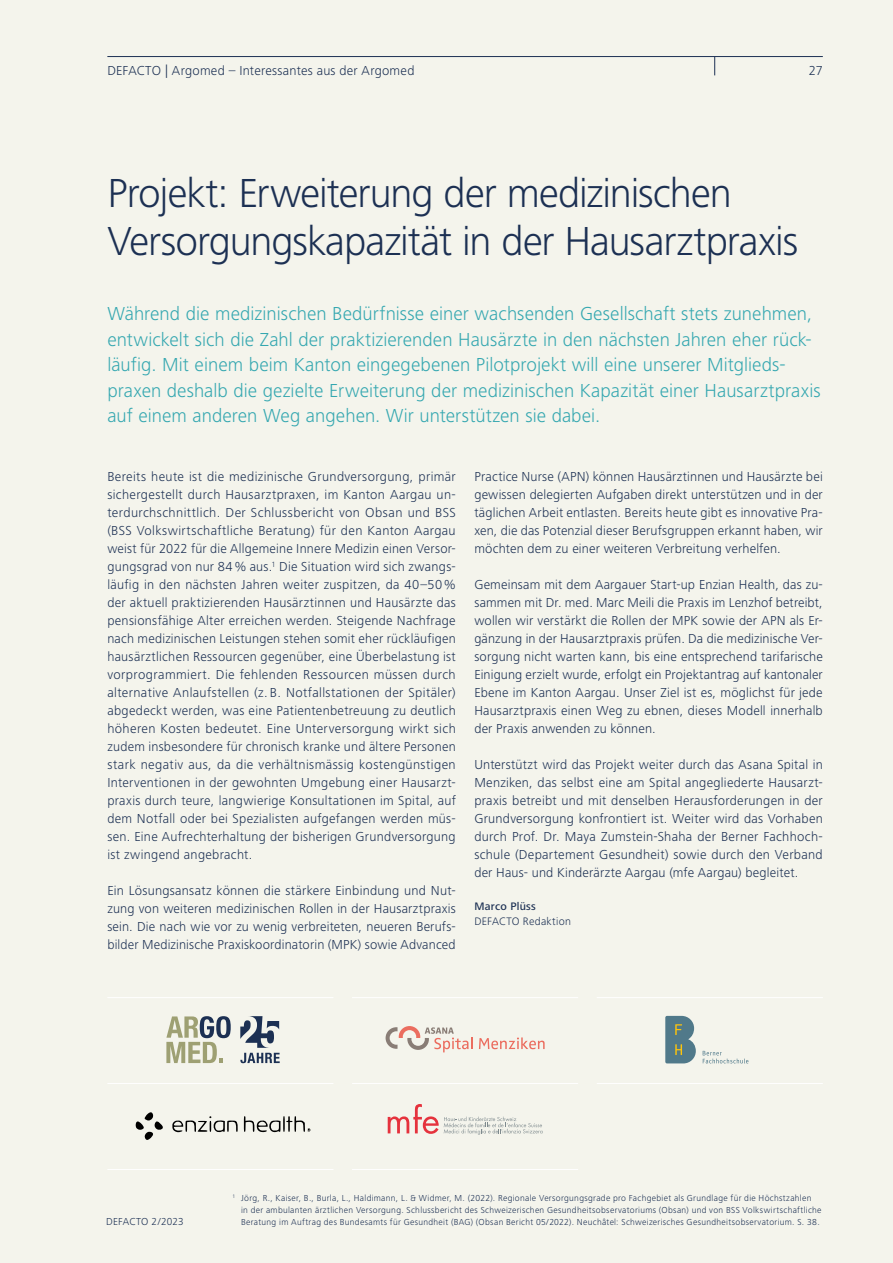
<style>
.page{position:relative;width:893px;height:1263px;background:#f4f4ec}
.page>*{position:absolute;margin:0;border:0;box-sizing:border-box;transform-origin:0 0}
.t1{font:300 42px/48px "Frutiger Next LT";letter-spacing:-.025em;color:#1c3053}
.L1{font:300 19.5px/25.5px "Frutiger Next LT";color:#34a7b0}
.Grundtext{font:300 13.5px/18px "Frutiger Next LT";letter-spacing:.015em;color:#1c3053;text-align:justify}
.Funktion__Firma{font:300 11.25px "Frutiger Next LT";letter-spacing:.025em;color:#1c3053}
.Name{font:500 11.25px "Frutiger Next LT";letter-spacing:.025em;color:#1c3053}
.t2{font:300 10.5px "Frutiger Next LT";letter-spacing:.01em;color:#1c3053}
.Funktion__Firma-2{font:300 9px/12px "Frutiger Next LT";letter-spacing:.035em;color:#1c3053}
</style>
<div class="page">
<hr style="left:107px;top:1083px;width:226px;height:1px;background:#fff">
<hr style="left:352px;top:1083px;width:226px;height:1px;background:#fff">
<hr style="left:597px;top:1083px;width:226px;height:1px;background:#fff">
<hr style="left:107px;top:997px;width:226px;height:1px;background:#fff">
<hr style="left:352px;top:997px;width:226px;height:1px;background:#fff">
<hr style="left:597px;top:997px;width:226px;height:1px;background:#fff">
<hr style="left:107px;top:1169px;width:226px;height:1px;background:#fff">
<hr style="left:352px;top:1169px;width:226px;height:1px;background:#fff">
<svg style="left:166px;top:1016px;width:65px;height:47px"></svg>
<svg style="left:240px;top:1016px;width:40px;height:47px"></svg>
<svg style="left:479px;top:1037px;width:66px;height:12px"></svg>
<svg style="left:386px;top:1026px;width:87px;height:26px"></svg>
<svg style="left:665px;top:1016px;width:31px;height:47px"></svg>
<svg style="left:703px;top:1051px;width:45px;height:12px"></svg>
<svg style="left:172px;top:1116px;width:66px;height:16px"></svg>
<svg style="left:244px;top:1116px;width:66px;height:17px"></svg>
<svg style="left:136px;top:1112px;width:27px;height:28px"></svg>
<svg style="left:388px;top:1104px;width:154px;height:31px"></svg>
<svg style="left:714px;top:57px;width:1px;height:18px"></svg>
<hr style="left:107px;top:56px;width:716px;height:1px;background:#1c3053">
<p class="Grundtext" style="left:107px;top:62px;width:309px">DEFACTO | Argomed – Interessantes aus der Argomed</p>
<p class="Grundtext" style="left:809px;top:62px;width:16px">27</p>
<h1 class="t1" style="left:107px;top:170px;width:692px">Projekt: Erweiterung der medizinischen<br>Versorgungskapazität in der Hausarztpraxis</h1>
<p class="L1" style="left:107px;top:301px;width:715px">Während die medizinischen Bedürfnisse einer wachsenden Gesellschaft stets zunehmen, entwickelt sich die Zahl der praktizierenden Hausärzte in den nächsten Jahren eher rück&shy;läufig. Mit einem beim Kanton eingegebenen Pilotprojekt will eine unserer Mitglieds&shy;praxen deshalb die gezielte Erweiterung der medizinischen Kapazität einer Hausarztpraxis auf einem anderen Weg angehen. Wir unterstützen sie dabei.</p>
<p class="Grundtext" style="left:107px;top:468px;width:350px">Bereits heute ist die medizinische Grundversorgung, primär sichergestellt durch Hausarztpraxen, im Kanton Aargau un&shy;terdurchschnittlich. Der Schlussbericht von Obsan und BSS (BSS Volkswirtschaftliche Beratung) für den Kanton Aargau weist für 2022 für die Allgemeine Innere Medizin einen Versor&shy;gungsgrad von nur 84 % aus.<sup>1</sup> Die Situation wird sich zwangs&shy;läufig in den nächsten Jahren weiter zuspitzen, da 40–50 % der aktuell praktizierenden Hausärztinnen und Hausärzte das pensionsfähige Alter erreichen werden. Steigende Nachfrage nach medizinischen Leistungen stehen somit eher rückläufigen hausärztlichen Ressourcen gegenüber, eine Überbelastung ist vorprogrammiert. Die fehlenden Ressourcen müssen durch alternative Anlaufstellen (z. B. Notfallstationen der Spitäler) abgedeckt werden, was eine Patientenbetreuung zu deutlich höheren Kosten bedeutet. Eine Unterversorgung wirkt sich zudem insbesondere für chronisch kranke und ältere Personen stark negativ aus, da die verhältnismässig kostengünstigen Interventionen in der gewohnten Umgebung einer Hausarzt&shy;praxis durch teure, langwierige Konsultationen im Spital, auf dem Notfall oder bei Spezialisten aufgefangen werden müs&shy;sen. Eine Aufrechterhaltung der bisherigen Grundversorgung ist zwingend angebracht.</p>
<p class="Grundtext" style="left:107px;top:882px;width:350px">Ein Lösungsansatz können die stärkere Einbindung und Nut&shy;zung von weiteren medizinischen Rollen in der Hausarztpraxis sein. Die nach wie vor zu wenig verbreiteten, neueren Berufs&shy;bilder Medizinische Praxiskoordinatorin (MPK) sowie Advanced</p>
<p class="Grundtext" style="left:474px;top:468px;width:350px">Practice Nurse (APN) können Hausärztinnen und Hausärzte bei gewissen delegierten Aufgaben direkt unterstützen und in der täglichen Arbeit entlasten. Bereits heute gibt es innovative Pra&shy;xen, die das Potenzial dieser Berufsgruppen erkannt haben, wir möchten dem zu einer weiteren Verbreitung verhelfen.</p>
<p class="Grundtext" style="left:474px;top:576px;width:350px">Gemeinsam mit dem Aargauer Start-up Enzian Health, das zu&shy;sammen mit Dr. med. Marc Meili die Praxis im Lenzhof betreibt, wollen wir verstärkt die Rollen der MPK sowie der APN als Er&shy;gänzung in der Hausarztpraxis prüfen. Da die medizinische Ver&shy;sorgung nicht warten kann, bis eine entsprechend tarifarische Einigung erzielt wurde, erfolgt ein Projektantrag auf kantonaler Ebene im Kanton Aargau. Unser Ziel ist es, möglichst für jede Hausarztpraxis einen Weg zu ebnen, dieses Modell innerhalb der Praxis anwenden zu können.</p>
<p class="Grundtext" style="left:474px;top:756px;width:350px">Unterstützt wird das Projekt weiter durch das Asana Spital in Menziken, das selbst eine am Spital angegliederte Hausarzt&shy;praxis betreibt und mit denselben Herausforderungen in der Grundversorgung konfrontiert ist. Weiter wird das Vorhaben durch Prof. Dr. Maya Zumstein-Shaha der Berner Fachhoch&shy;schule (Departement Gesundheit) sowie durch den Verband der Haus- und Kinderärzte Aargau (mfe Aargau) begleitet.</p>
<p class="Name" style="left:474px;top:900px;width:63px">Marco Plüss</p>
<p class="Funktion__Firma" style="left:474px;top:915px;width:98px">DEFACTO Redaktion</p>
<p class="Funktion__Firma-2" style="left:241px;top:1192px;width:582px;text-indent:-9px"><sup>1</sup> Jörg, R., Kaiser, B., Burla, L., Haldimann, L. &amp; Widmer, M. (2022). Regionale Versorgungsgrade pro Fachgebiet als Grundlage für die Höchstzahlen<br>in der ambulanten ärztlichen Versorgung. Schlussbericht des Schweizerischen Gesundheitsobservatoriums (Obsan) und von BSS Volkswirtschaftliche</p>
<p class="t2" style="left:106px;top:1216px;width:79px">DEFACTO 2/2023</p>
<p class="Funktion__Firma-2" style="left:241px;top:1216px;width:580px">Beratung im Auftrag des Bundesamts für Gesundheit (BAG) (Obsan Bericht 05/2022). Neuchâtel: Schweizerisches Gesundheitsobservatorium. S. 38.</p>
</div>
